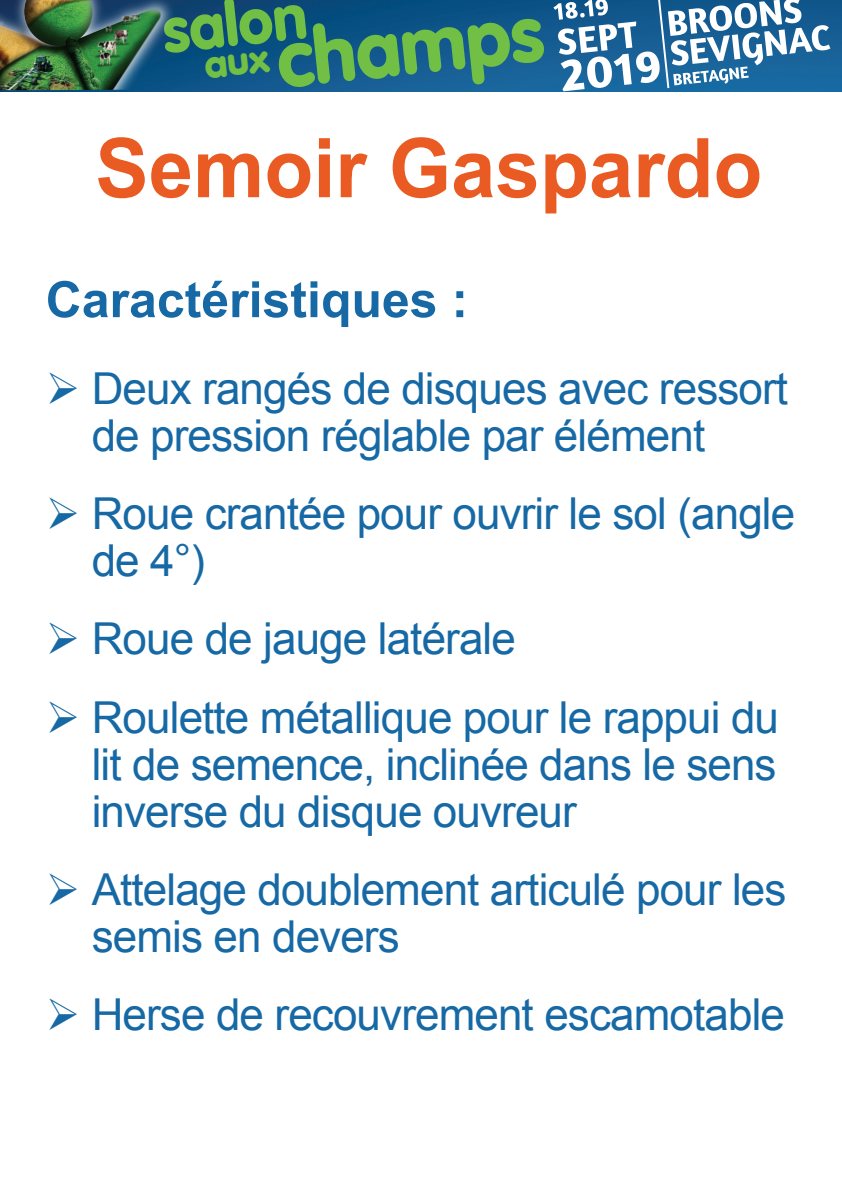
<style>
.page{position:relative;width:842px;height:1191px;background:#fff}
.page>*{position:absolute;margin:0;border:0;box-sizing:border-box;transform-origin:0 0}
.t1{font:700 82.4px "Arial";color:#ea5b23}
.t2{font:900 78.1px "VAG Rounded";color:#71bf44}
.t3{font:900 62.4px "VAG Rounded";color:#71bf44}
.t4{font:700 50px "Arial";color:#1669a5}
.t5{font:44px/47px "Arial";letter-spacing:-.02em;color:#1669a5}
</style>
<div class="page">
<img style="left:0;top:0;width:842px;height:91px">
<img style="left:0;top:0;width:174px;height:90px">
<svg style="left:553px;top:0;width:277px;height:91px"></svg>
<div style="left:204px;top:51px;width:66px;height:28px;background:#0a5184"></div>
<h3 class="t3" style="left:159px;top:-6px;width:146px;rotate:-6deg">salon</h3>
<h2 class="t2" style="left:272px;top:14px;width:269px;rotate:-6deg">champs</h2>
<h1 class="t1" style="left:95px;top:113px;width:668px">Semoir Gaspardo</h1>
<p class="t4" style="left:46px;top:266px;width:424px">Caractéristiques :</p>
<p class="t5" style="left:92px;top:365px;width:698px">Deux rangés de disques avec ressort de pression réglable par élément</p>
<p class="t5" style="left:92px;top:490px;width:705px">Roue crantée pour ouvrir le sol (angle de 4°)</p>
<p class="t5" style="left:92px;top:600px;width:689px;line-height:78.2px">Roue de jauge latérale<br>Roulette métallique pour le rappui du</p>
<p class="t5" style="left:92px;top:741px;width:686px">lit de semence, inclinée dans le sens inverse du disque ouvreur</p>
<p class="t5" style="left:92px;top:866px;width:696px">Attelage doublement articulé pour les semis en devers</p>
<p class="t5" style="left:92px;top:991px;width:695px">Herse de recouvrement escamotable</p>
</div>
